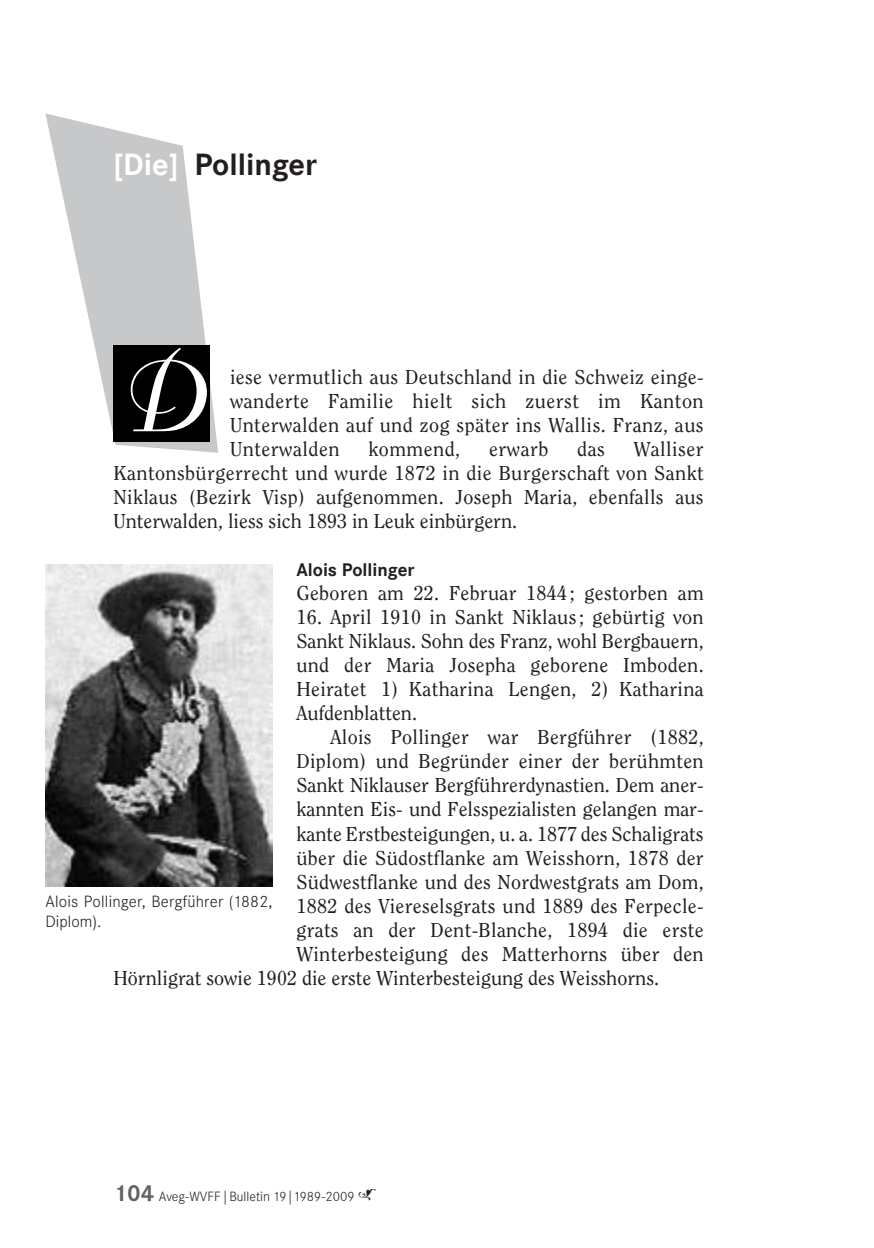
<style>
.page{position:relative;width:874px;height:1248px;background:#fff}
.page>*{position:absolute;margin:0;border:0;box-sizing:border-box;transform-origin:0 0}
.t1{font:100px "Bellevue";color:#fff}
.t2{font:700 32px "Corporate S";color:#231f20}
.t3{font:20px/24px "Clearface";letter-spacing:.015em;color:#231f20;text-align:justify}
.t4{font:700 19px "Corporate S";color:#231f20}
.t5{font:300 17px/20px "Corporate S";letter-spacing:.01em;color:#231f20}
.t6{font:300 14px "Corporate S";color:#231f20}
.s1{color:#fff}
.s2{font-weight:700;font-size:24px;color:#636366}
.s3{font-family:"Cancione ITC";font-weight:400;font-size:20px}
</style>
<div class="page">
<svg style="left:45px;top:113px;width:173px;height:339px;fill:#c7c8ca"></svg>
<div style="left:113px;top:345px;width:97px;height:97px;background:#000"></div>
<img style="left:45px;top:564px;width:227px;height:322px">
<h2 class="t2" style="left:113px;top:145px;width:205px"><span class="s1">[Die]</span> Pollinger</h2>
<h1 class="t1" style="left:113px;top:348px;width:87px">D</h1>
<p class="t3" style="left:230px;top:366px;width:475px">iese vermutlich aus Deutschland in die Schweiz einge&shy;wanderte Familie hielt sich zuerst im Kanton Unterwalden auf und zog später ins Wallis. Franz, aus Unterwalden</p>
<p class="t3" style="left:113px;top:438px;width:591px;text-indent:520px">Walliser Kantonsbürgerrecht und wurde 1872 in die Burgerschaft von Sankt Niklaus (Bezirk Visp) aufgenommen. Joseph Maria, ebenfalls aus Unterwalden, liess sich 1893 in Leuk einbürgern.</p>
<p class="t4" style="left:296px;top:558px;width:120px">Alois Pollinger</p>
<p class="t3" style="left:296px;top:582px;width:408px">Geboren am 22. Februar 1844 ; gestorben am</p>
<p class="t3" style="left:296px;top:606px;width:408px">16. April 1910 in Sankt Niklaus; gebürtig von Sankt Niklaus. Sohn des Franz, wohl Bergbauern, und der Maria Josepha geborene Imboden.<br>Heiratet 1) Katharina Lengen, 2) Katharina Aufdenblatten.</p>
<p class="t3" style="left:330px;top:726px;width:374px">Alois Pollinger war Bergführer (1882,</p>
<p class="t3" style="left:296px;top:750px;width:408px">Diplom) und Begründer einer der berühmten</p>
<p class="t3" style="left:296px;top:774px;width:408px">Sankt Niklauser Bergführerdynastien. Dem aner-</p>
<p class="t3" style="left:296px;top:798px;width:408px">kannten Eis- und Felsspezialisten gelangen mar-</p>
<p class="t3" style="left:296px;top:822px;width:408px">kante Erstbesteigungen, u. a. 1877 des Schaligrats</p>
<p class="t3" style="left:296px;top:846px;width:408px">über die Südostflanke am Weisshorn, 1878 der</p>
<p class="t3" style="left:296px;top:870px;width:408px">Südwestflanke und des Nordwestgrats am Dom,</p>
<p class="t3" style="left:296px;top:894px;width:408px">1882 des Viereselsgrats und 1889 des Ferpecle-</p>
<p class="t3" style="left:296px;top:918px;width:408px">grats an der Dent-Blanche, 1894 die erste</p>
<p class="t3" style="left:296px;top:942px;width:408px">Winterbesteigung des Matterhorns über den</p>
<p class="t3" style="left:113px;top:966px;width:547px">Hörnligrat sowie 1902 die erste Winterbesteigung des Weisshorns.</p>
<p class="t3" style="left:368px;top:438px;width:93px">kommend,</p>
<p class="t3" style="left:489px;top:438px;width:61px">erwarb</p>
<p class="t3" style="left:577px;top:438px;width:29px">das</p>
<p class="t5" style="left:45px;top:891px;width:228px">Alois Pollinger, Bergführer (1882,<br>Diplom).</p>
<p class="t6" style="left:113px;top:1187px;width:265px"><span class="s2">104</span> Aveg-WVFF|Bulletin 19|1989-2009 <span class="s3">j</span></p>
</div>
